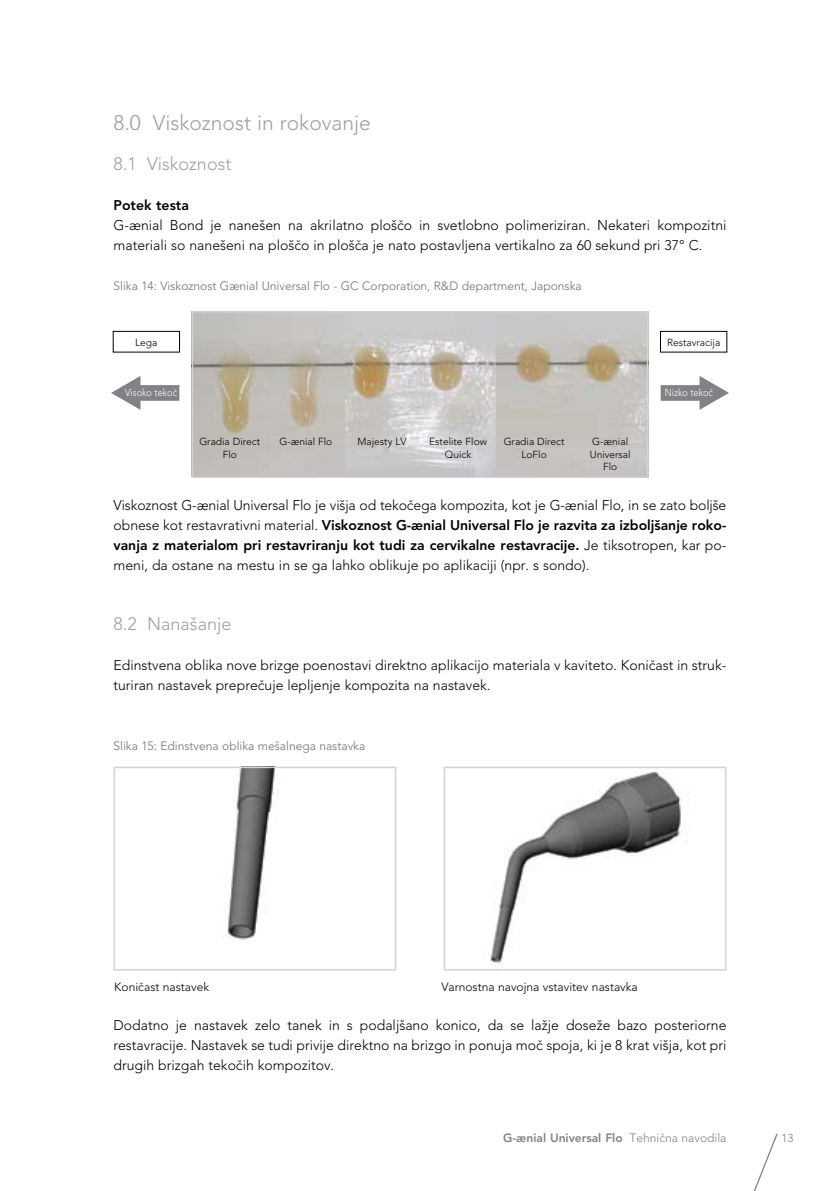
<style>
.page{position:relative;width:840px;height:1191px;background:#fff}
.page>*{position:absolute;margin:0;border:0;box-sizing:border-box;transform-origin:0 0}
.t1{font:300 21px "Avenir";color:#9d9fa2}
.t2{font:300 18px "Avenir";color:#9d9fa2}
.t3{font:300 14px/20px "Avenir";color:#000}
.t4{font:800 14px "Avenir";color:#000}
.t5{font:300 12px "Avenir";color:#6d6f71}
.t6{font:300 12px "Avenir";color:#000}
.t7{font:800 12px "Avenir";color:#808285}
.t8{font:300 11.4px "Avenir";color:#808285}
.t9{font:300 10.2px/12.6px "Avenir";color:#000;text-align:center}
.t10{font:300 10.2px "Avenir";color:#fff;scale:.9 1}
.s1{font-weight:800}
.s2{font-weight:300}
</style>
<div class="page">
<img style="left:344px;top:313px;width:151px;height:163px">
<img style="left:194px;top:313px;width:150px;height:163px">
<img style="left:495px;top:313px;width:150px;height:163px">
<div style="left:192px;top:311px;width:455px;height:167px;border:1px solid #d1d3d4"></div>
<div style="left:660px;top:385px;width:44px;height:16px;background:#808285"></div>
<svg style="left:697px;top:376px;width:32px;height:34px"></svg>
<div style="left:135px;top:385px;width:44px;height:16px;background:#808285"></div>
<svg style="left:111px;top:376px;width:31px;height:34px"></svg>
<div style="left:113px;top:331px;width:67px;height:21px;border:1px solid #000"></div>
<div style="left:660px;top:331px;width:66px;height:21px;border:1px solid #000"></div>
<img style="left:226px;top:769px;width:49px;height:171px">
<div style="left:113px;top:766px;width:283px;height:204px;border:2px solid #d1d3d4"></div>
<img style="left:490px;top:771px;width:192px;height:193px">
<div style="left:443px;top:766px;width:283px;height:204px;border:2px solid #d1d3d4"></div>
<svg style="left:754px;top:1133px;width:24px;height:58px"></svg>
<h1 class="t1" style="left:113px;top:110px;width:259px">8.0 Viskoznost in rokovanje</h1>
<p class="t2" style="left:113px;top:153px;width:119px">8.1 Viskoznost</p>
<p class="t4" style="left:113px;top:196px;width:77px">Potek testa</p>
<p class="t3" style="left:113px;top:215px;width:614px">G-≥nial Bond je nanešen na akrilatno plošËo in svetlobno polimeriziran. Nekateri kompozitni materiali so nanešeni na plošËo in plošËa je nato postavljena vertikalno za 60 sekund pri 37° C.</p>
<p class="t5" style="left:113px;top:278px;width:469px">Slika 14: Viskoznost G≥nial Universal Flo - GC Corporation, R&amp;D department, Japonska</p>
<p class="t9" style="left:135px;top:336px;width:24px">Lega</p>
<p class="t9" style="left:666px;top:336px;width:55px">Restavracija</p>
<p class="t10" style="left:125px;top:387px;width:59px">Visoko tekoË</p>
<p class="t10" style="left:664px;top:387px;width:55px">N izko tekoË</p>
<p class="t9" style="left:199px;top:435px;width:62px">Gradia Direct<br>Flo</p>
<p class="t9" style="left:279px;top:436px;width:54px">G-≥nial Flo</p>
<p class="t9" style="left:357px;top:436px;width:50px">Majesty LV</p>
<p class="t9" style="left:429px;top:435px;width:59px">Estelite Flow<br>Quick</p>
<p class="t9" style="left:503px;top:435px;width:62px">Gradia Direct<br>LoFlo</p>
<p class="t9" style="left:589px;top:435px;width:42px">G-≥nial<br>Universal<br>Flo</p>
<p class="t3" style="left:113px;top:495px;width:614px;text-align:justify">Viskoznost G-≥nial Universal Flo je višja od tekoËega kompozita, kot je G-≥nial Flo, in se zato boljše obnese kot restavrativni material. <span class="s1">Viskoznost G-≥nial Universal Flo je razvita za izboljšanje roko&shy;vanja z materialom pri restavriranju kot tudi za cervikalne restavracije.</span> Je tiksotropen, kar po&shy;meni, da ostane na mestu in se ga lahko oblikuje po aplikaciji (npr. s sondo).</p>
<p class="t2" style="left:113px;top:613px;width:119px">8.2 N anašanje</p>
<p class="t3" style="left:113px;top:655px;width:614px">Edinstvena oblika nove brizge poenostavi direktno aplikacijo materiala v kaviteto. KoniËast in struk&shy;turiran nastavek prepreËuje lepljenje kompozita na nastavek.</p>
<p class="t5" style="left:113px;top:738px;width:253px">Slika 15: Edinstvena oblika mešalnega nastavka</p>
<p class="t6" style="left:114px;top:979px;width:96px">KoniËast nastavek</p>
<p class="t6" style="left:441px;top:979px;width:198px">Varnostna navojna vstavitev nastavka</p>
<p class="t3" style="left:113px;top:1015px;width:614px;text-align:justify">Dodatno je nastavek zelo tanek in s podaljšano konico, da se lažje doseže bazo posteriorne restavracije. N astavek se tudi privije direktno na brizgo in ponuja moË spoja, ki je 8 krat višja, kot pri drugih brizgah tekoËih kompozitov.</p>
<p class="t7" style="left:503px;top:1130px;width:225px">G-≥nial Universal Flo <span class="s2">TehniËna navodila</span></p>
<p class="t8" style="left:781px;top:1131px;width:13px">13</p>
</div>
